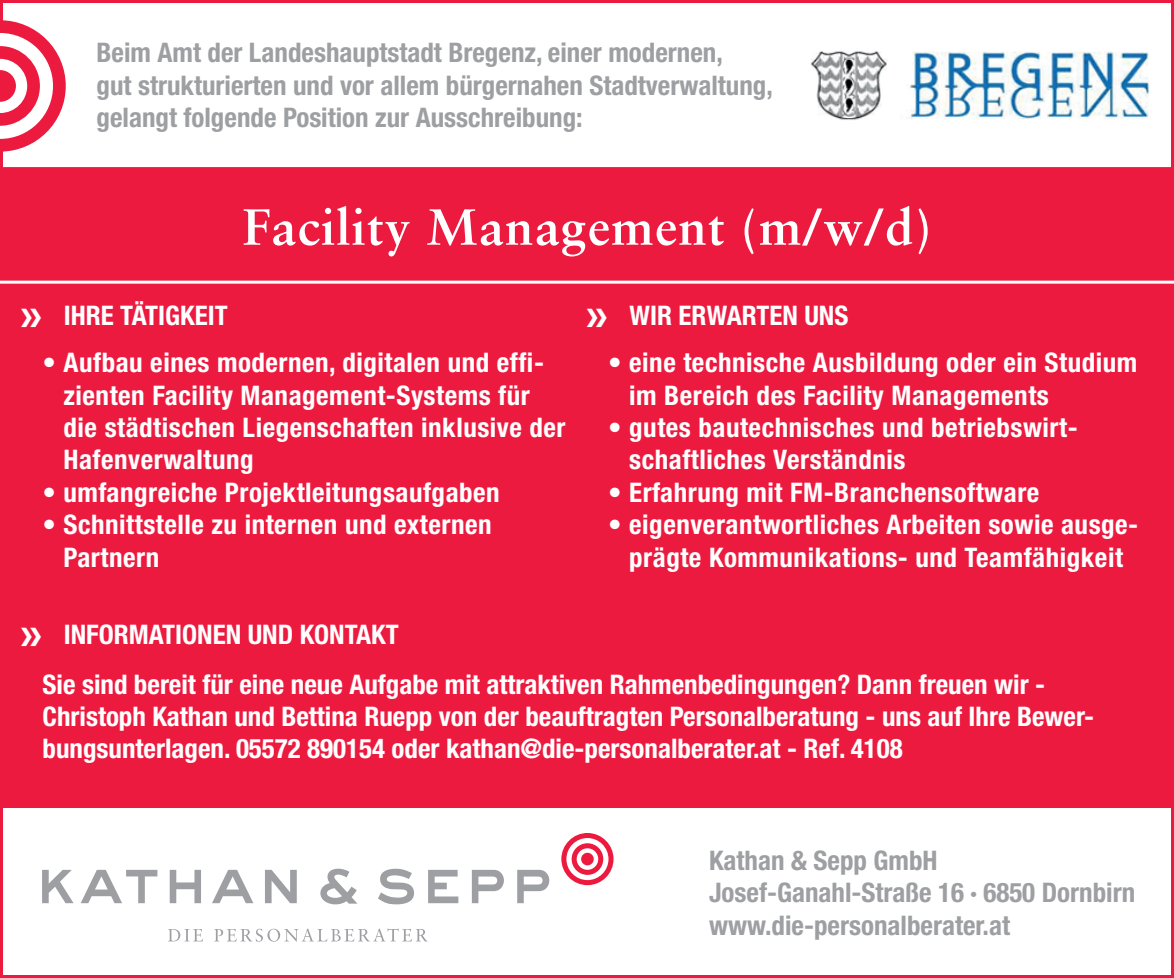
<style>
.page{position:relative;width:1174px;height:978px;background:#fff}
.page>*{position:absolute;margin:0;border:0;box-sizing:border-box;transform-origin:0 0}
.t1{font:700 51px "Sabon LT Std";letter-spacing:.02em;color:#fff}
.t2{font:700 48px "Myriad Pro";color:#fff}
.t3{font:700 condensed 27px/32.4px "Helvetica Neue LT Std";letter-spacing:.02em;color:#fff}
.t4{font:700 condensed 27px/32.4px "Helvetica Neue LT Std";color:#fff}
.t5{font:700 condensed 27px/32.4px "Helvetica Neue LT Std";color:#9d9fa2}
</style>
<div class="page">
<div style="left:0;top:170px;width:1174px;height:638px;background:#ed1a3f"></div>
<div style="left:0;top:0;width:1174px;height:170px;border:3px solid #ed1a3f"></div>
<svg style="left:561px;top:833px;width:52px;height:52px"></svg>
<svg style="left:42px;top:870px;width:32px;height:33px"></svg>
<svg style="left:81px;top:870px;width:76px;height:33px"></svg>
<svg style="left:170px;top:870px;width:31px;height:33px"></svg>
<svg style="left:212px;top:870px;width:41px;height:33px"></svg>
<svg style="left:265px;top:870px;width:32px;height:33px"></svg>
<svg style="left:378px;top:869px;width:36px;height:35px"></svg>
<svg style="left:428px;top:870px;width:30px;height:33px"></svg>
<svg style="left:472px;top:870px;width:32px;height:33px"></svg>
<svg style="left:517px;top:870px;width:32px;height:33px"></svg>
<svg style="left:168px;top:929px;width:35px;height:12px"></svg>
<svg style="left:214px;top:928px;width:214px;height:14px"></svg>
<svg style="left:320px;top:869px;width:37px;height:35px"></svg>
<svg style="left:0;top:20px;width:66px;height:132px"></svg>
<hr style="left:0;top:281px;width:1174px;height:3px;background:#fff">
<img style="left:811px;top:51px;width:339px;height:69px">
<p class="t5" style="left:97px;top:36px;width:678px">Beim Amt der Landeshauptstadt Bregenz, einer modernen,<br>gut strukturierten und vor allem bürgernahen Stadtverwaltung, gelangt folgende Position zur Ausschreibung:</p>
<h1 class="t1" style="left:243px;top:195px;width:690px">Facility Management (m/w/d)</h1>
<p class="t4" style="left:64px;top:299px;width:165px">IHRE TÄTIGKEIT</p>
<p class="t4" style="left:629px;top:299px;width:220px">WIR ERWARTEN UNS</p>
<h2 class="t2" style="left:20px;top:282px;width:24px">»</h2>
<h2 class="t2" style="left:586px;top:282px;width:24px">»</h2>
<p class="t3" style="left:64px;top:346px;width:503px;text-indent:-21px">• Aufbau eines modernen, digitalen und effi&shy;zienten Facility Management-Systems für die städtischen Liegenschaften inklusive der Hafenverwaltung</p>
<p class="t3" style="left:43px;top:476px;width:459px">• umfangreiche Projektleitungsaufgaben</p>
<p class="t3" style="left:64px;top:508px;width:429px;text-indent:-21px">• Schnittstelle zu internen und externen<br>Partnern</p>
<p class="t3" style="left:629px;top:346px;width:509px;text-indent:-21px">• eine technische Ausbildung oder ein Studium im Bereich des Facility Managements</p>
<p class="t3" style="left:629px;top:411px;width:450px;text-indent:-21px">• gutes bautechnisches und betriebswirt&shy;schaftliches Verständnis</p>
<p class="t3" style="left:608px;top:476px;width:432px">• Erfahrung mit FM-Branchensoftware</p>
<p class="t3" style="left:608px;top:508px;width:531px;text-align:center">• eigenverantwortliches Arbeiten sowie ausge&shy;prägte Kommunikations- und Teamfähigkeit</p>
<h2 class="t2" style="left:20px;top:601px;width:24px">»</h2>
<p class="t4" style="left:64px;top:618px;width:336px">INFORMATIONEN UND KONTAKT</p>
<p class="t4" style="left:43px;top:667px;width:1053px">Sie sind bereit für eine neue Aufgabe mit attraktiven Rahmenbedingungen? Dann freuen wir -<br>Christoph Kathan und Bettina Ruepp von der beauftragten Personalberatung - uns auf Ihre Bewer&shy;bungsunterlagen. 05572 890154 oder kathan@die-personalberater.at - Ref. 4108</p>
<p class="t5" style="left:709px;top:844px;width:427px">Kathan &amp; Sepp GmbH<br>Josef-Ganahl-Straße 16 · 6850 Dornbirn www.die-personalberater.at</p>
</div>
